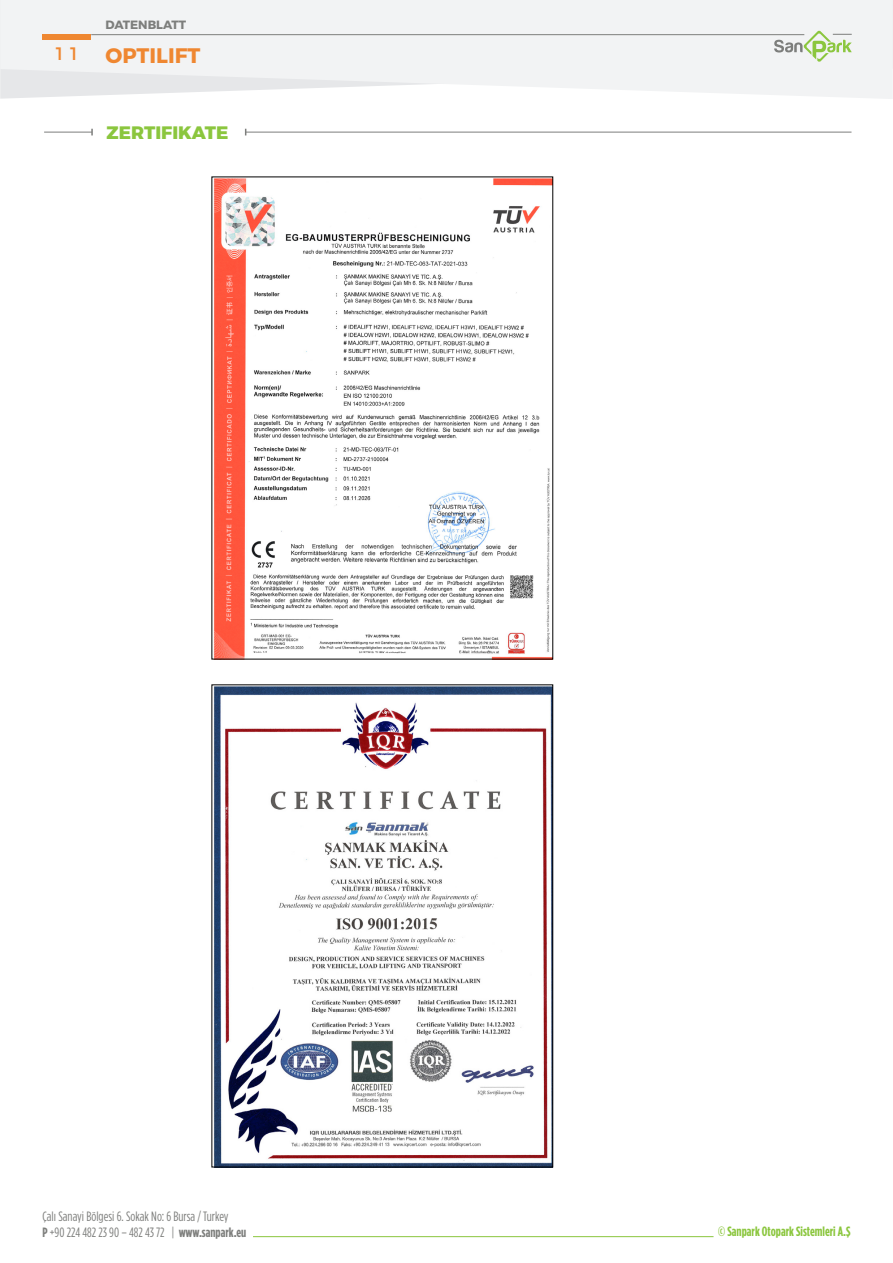
<style>
.page{position:relative;width:893px;height:1263px;background:#fff}
.page>*{position:absolute;margin:0;border:0;box-sizing:border-box;transform-origin:0 0}
.t1{font:700 21px "Montserrat";color:#ef8731}
.t2{font:800 18px "Montserrat";color:#8bc63e}
.t3{font:18px "Montserrat";color:#ef8731}
.t4{font:13.5px/16.2px "Gotham Condensed";color:#7d7e7c}
.t5{font:700 13.5px "Gotham Condensed";color:#8bc63e}
.t6{font:700 12px "Montserrat";color:#7d7e7c}
.s1{font-weight:700}
</style>
<div class="page">
<svg style="left:0;top:0;width:893px;height:99px;fill:#f2f3f4"></svg>
<hr style="left:253px;top:1236px;width:460px;height:1px;background:#8bc63e">
<div style="left:43px;top:34px;width:48px;height:5px;background:#ef8731"></div>
<hr style="left:91px;top:34px;width:713px;height:1px;background:#7d7e7c">
<svg style="left:774px;top:31px;width:78px;height:31px"></svg>
<hr style="left:246px;top:132px;width:605px;height:1px;background:#7d7e7c">
<hr style="left:44px;top:132px;width:48px;height:1px;background:#7d7e7c">
<svg style="left:91px;top:129px;width:2px;height:6px"></svg>
<img style="left:214px;top:179px;width:337px;height:478px">
<img style="left:214px;top:687px;width:337px;height:478px">
<h2 class="t3" style="left:54px;top:43px;width:27px">11</h2>
<p class="t6" style="left:105px;top:17px;width:82px">DATENBLATT</p>
<h1 class="t1" style="left:105px;top:42px;width:96px">OPTILIFT</h1>
<p class="t2" style="left:107px;top:121px;width:123px">ZERTIFIKATE</p>
<p class="t4" style="left:43px;top:1208px;width:205px">Çalı Sanayi Bölgesi 6. Sokak No: 6 Bursa / Turkey<br><span class="s1">P</span> +90 224 482 23 90 – 482 43 72 | <span class="s1">www.sanpark.eu</span></p>
<p class="t5" style="left:718px;top:1224px;width:134px">© Sanpark Otopark Sistemleri A.Ş</p>
</div>
